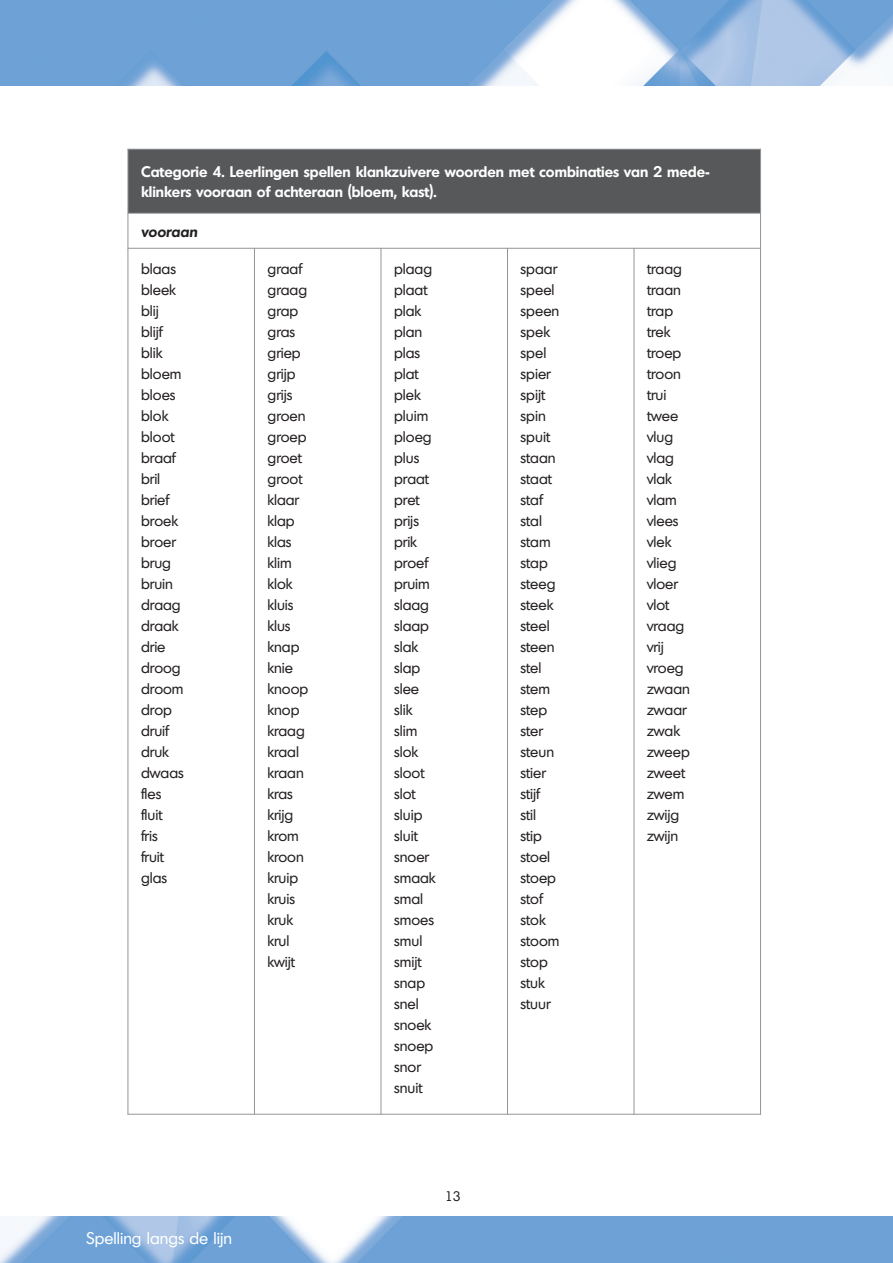
<style>
.page{position:relative;width:893px;height:1263px;background:#fff}
.page>*{position:absolute;margin:0;border:0;box-sizing:border-box;transform-origin:0 0}
.t1{font:16.5px "Montreal";color:#fff}
.t2{font:15px/21px "Montreal";color:#231f20}
.t3{font:600 15px/19.5px "Montreal";color:#fff}
.t4{font:italic 600 15px "Montreal";color:#231f20}
.t5{font:13.5px "Montreal";color:#231f20}
</style>
<div class="page">
<img style="left:0;top:0;width:893px;height:85px">
<img style="left:0;top:1216px;width:893px;height:47px">
<div style="left:128px;top:149px;width:632px;height:64px;background:#57585a"></div>
<hr style="left:128px;top:149px;width:1px;height:965px;background:#939598">
<hr style="left:254px;top:248px;width:1px;height:866px;background:#939598">
<hr style="left:381px;top:248px;width:1px;height:866px;background:#939598">
<hr style="left:507px;top:248px;width:1px;height:866px;background:#939598">
<hr style="left:634px;top:248px;width:1px;height:866px;background:#939598">
<hr style="left:760px;top:149px;width:1px;height:965px;background:#939598">
<hr style="left:128px;top:149px;width:633px;height:1px;background:#939598">
<hr style="left:128px;top:213px;width:633px;height:1px;background:#939598">
<hr style="left:128px;top:248px;width:633px;height:1px;background:#939598">
<hr style="left:128px;top:1114px;width:633px;height:1px;background:#939598">
<p class="t3" style="left:141px;top:162px;width:570px">Categorie 4. Leerlingen spellen klankzuivere woorden met combinaties van 2 mede&shy;klinkers vooraan of achteraan (bloem, kast).</p>
<p class="t4" style="left:141px;top:221px;width:58px">vooraan</p>
<p class="t2" style="left:141px;top:258px;width:44px">blaas bleek blij blijf blik bloem bloes blok bloot braaf bril brief broek broer brug bruin draag draak drie droog droom drop druif druk dwaas fles fluit<br>fris fruit glas</p>
<p class="t2" style="left:268px;top:258px;width:42px">graaf graag grap gras griep grijp grijs groen groep groet groot klaar klap klas klim klok kluis klus knap knie knoop knop kraag kraal kraan kras krijg krom kroon kruip kruis kruk krul kwijt</p>
<p class="t2" style="left:394px;top:258px;width:43px">plaag plaat plak plan plas plat plek pluim ploeg plus praat pret prijs prik proef pruim slaag slaap slak slap slee slik slim slok sloot slot sluip sluit snoer smaak smal smoes smul smijt snap snel snoek snoep snor snuit</p>
<p class="t2" style="left:521px;top:258px;width:40px">spaar speel speen spek spel spier spijt spin spuit staan staat staf stal stam stap steeg steek steel steen stel stem step ster steun stier stijf<br>stil stip stoel stoep stof stok stoom stop stuk stuur</p>
<p class="t2" style="left:647px;top:258px;width:44px">traag traan trap trek troep troon trui twee vlug vlag vlak vlam vlees vlek vlieg vloer vlot vraag vrij vroeg zwaan zwaar zwak zweep zweet zwem zwijg zwijn</p>
<p class="t1" style="left:87px;top:1227px;width:147px">Spelling langs de lijn</p>
<p class="t5" style="left:445px;top:1188px;width:17px">13</p>
</div>
